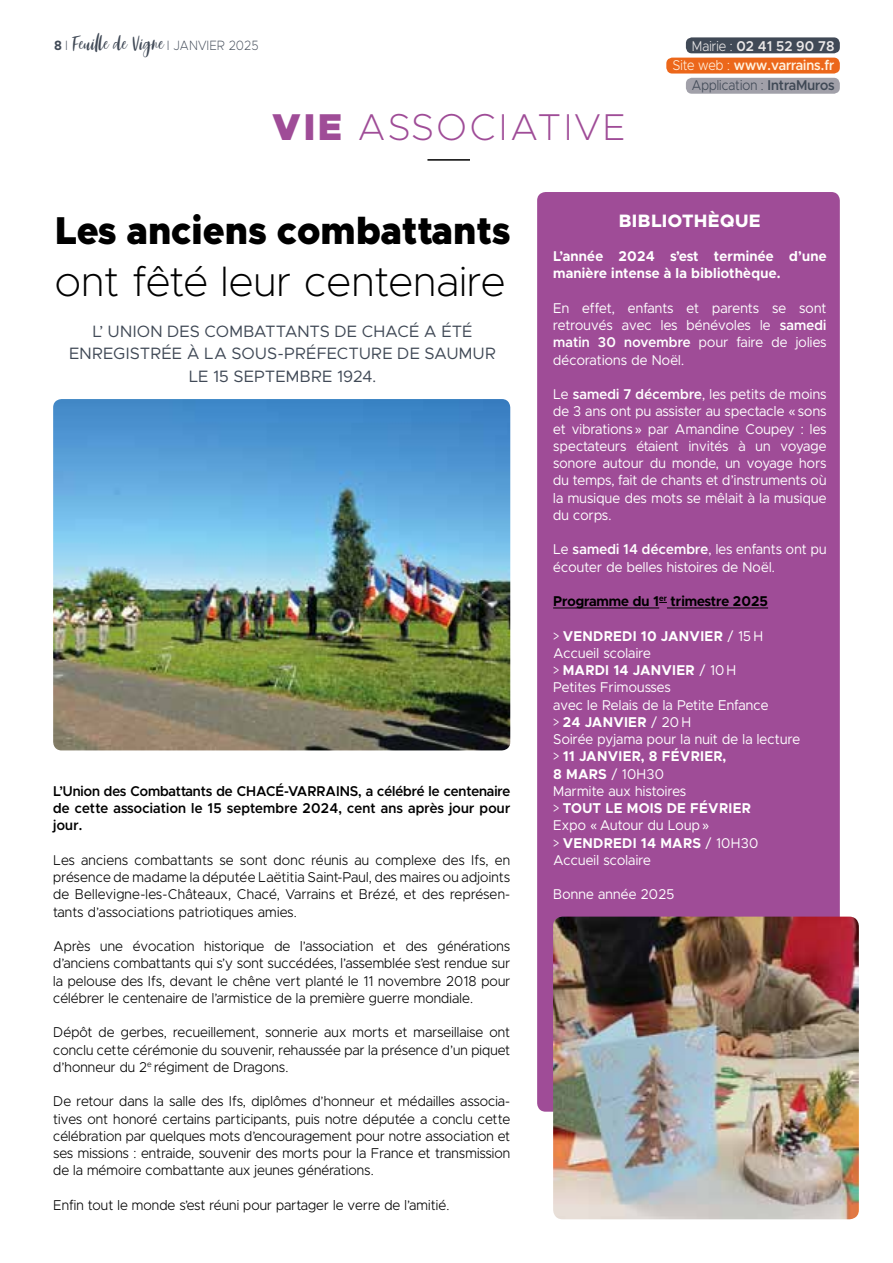
<style>
.page{position:relative;width:893px;height:1263px;background:#fff}
.page>*{position:absolute;margin:0;border:0;box-sizing:border-box;transform-origin:0 0}
.t1{font:200 42px "Metropolis";letter-spacing:.01em;color:#000}
.t2{font:900 39px "Metropolis";letter-spacing:.01em;color:#000;scale:.94 1}
.t3{font:200 37.5px "Metropolis";letter-spacing:.05em;color:#9f4c97}
.t4{font:21px "Adelio Darmanto";color:#404956;scale:.9 1}
.t5{font:800 18px "Metropolis";letter-spacing:.025em;color:#fff}
.t6{font:16.5px/22.5px "Metropolis";letter-spacing:.01em;color:#404956;text-align:center}
.t7{font:300 14.25px/17.2px "Metropolis";letter-spacing:.01em;color:#000;text-align:justify;scale:.95 1}
.t8{font:14.25px/17.2px "Metropolis";letter-spacing:.02em;color:#fff;text-align:justify;scale:.95 1}
.t9{font:14.25px/17.2px "Metropolis";letter-spacing:.02em;color:#fff;scale:.75 1}
.t10{font:600 14.25px/17.2px "Metropolis";letter-spacing:.02em;color:#000;text-align:justify;scale:.95 1}
.t11{font:600 14.25px/19.5px "Metropolis";letter-spacing:.005em;color:#fff2e0;text-align:right;scale:.94 1}
.t12{font:700 14.25px/17.2px "Metropolis";letter-spacing:.02em;color:#fff;scale:.95 1}
.t13{font:700 14.25px "Metropolis";color:#000;scale:.95 1}
.s1{font-family:"Metropolis";font-weight:700;font-size:13.5px}
.s2{font-family:"Metropolis";font-weight:200;font-size:13.5px}
.s3{font-weight:300;color:#ece9e9}
.s4{color:#ece9e9}
.s5{font-weight:300}
.s6{font-weight:300;color:#404956}
.s7{color:#404956}
.s8{font-weight:900}
.s9{font-weight:600}
.s10{font-weight:700}
</style>
<div class="page">
<div style="left:666px;top:58px;width:174px;height:16px;background:#ec671a;border-radius:6px"></div>
<div style="left:686px;top:37px;width:154px;height:16px;background:#404956;border-radius:6px"></div>
<div style="left:686px;top:78px;width:154px;height:16px;background:#a1a0a9;border-radius:6px"></div>
<hr style="left:427px;top:159px;width:43px;height:2px;background:#000">
<img style="left:53px;top:399px;width:457px;height:351px">
<div style="left:537px;top:192px;width:303px;height:920px;background:#9f4c97;border-radius:9px"></div>
<hr style="left:553px;top:608px;width:106px;height:1px;background:#000">
<hr style="left:667px;top:608px;width:101px;height:1px;background:#000">
<img style="left:553px;top:917px;width:306px;height:302px">
<h3 class="t4" style="left:54px;top:32px;width:229px"><span class="s1">8</span> <span class="s2">I</span> Feuille de Vigne <span class="s2">I JANVIER 2025</span></h3>
<p class="t11" style="left:672px;top:36px;width:174px"><span class="s3">Mairie :</span> <span class="s4">02 41 52 90 78<br></span><span class="s5">Site web :</span> www.varrains.fr<br><span class="s6">Application :</span> <span class="s7">IntraMuros</span></p>
<h3 class="t3" style="left:272px;top:104px;width:356px"><span class="s8">VIE</span> ASSOCIATIVE</h3>
<h2 class="t2" style="left:55px;top:205px;width:486px">Les anciens combattants</h2>
<h1 class="t1" style="left:55px;top:255px;width:452px">ont fêté leur centenaire</h1>
<p class="t6" style="left:69px;top:320px;width:428px">L’ UNION DES COMBATTANTS DE CHACÉ A ÉTÉ<br>ENREGISTRÉE À LA SOUS-PRÉFECTURE DE SAUMUR<br>LE 15 SEPTEMBRE 1924.</p>
<p class="t10" style="left:53px;top:782px;width:483px">L’Union des Combattants de CHACÉ-VARRAINS, a célébré le centenaire de cette association le 15 septembre 2024, cent ans après jour pour jour.</p>
<p class="t7" style="left:53px;top:851px;width:483px">Les anciens combattants se sont donc réunis au complexe des Ifs, en présence de madame la députée Laëtitia Saint-Paul, des maires ou adjoints de Bellevigne-les-Châteaux, Chacé, Varrains et Brézé, et des représen&shy;tants d’associations patriotiques amies.</p>
<p class="t7" style="left:53px;top:937px;width:483px">Après une évocation historique de l’association et des générations d’anciens combattants qui s’y sont succédées, l’assemblée s’est rendue sur la pelouse des Ifs, devant le chêne vert planté le 11 novembre 2018 pour célébrer le centenaire de l’armistice de la première guerre mondiale.</p>
<p class="t7" style="left:53px;top:1024px;width:483px">Dépôt de gerbes, recueillement, sonnerie aux morts et marseillaise ont conclu cette cérémonie du souvenir, rehaussée par la présence d’un piquet d’honneur du 2<sup>e</sup> régiment de Dragons.</p>
<p class="t7" style="left:53px;top:1093px;width:483px">De retour dans la salle des Ifs, diplômes d’honneur et médailles associa&shy;tives ont honoré certains participants, puis notre députée a conclu cette célébration par quelques mots d’encouragement pour notre association et ses missions : entraide, souvenir des morts pour la France et transmission de la mémoire combattante aux jeunes générations.</p>
<p class="t7" style="left:53px;top:1196px;width:419px">Enfin tout le monde s’est réuni pour partager le verre de l’amitié.</p>
<p class="t5" style="left:619px;top:209px;width:144px">BIBLIOTHÈQUE</p>
<p class="t12" style="left:553px;top:247px;width:289px">L’année 2024 s’est terminée d’une manière intense à la bibliothèque.</p>
<p class="t8" style="left:553px;top:299px;width:289px">En effet, enfants et parents se sont retrouvés avec les bénévoles le <span class="s9">samedi matin 30 novembre</span> pour faire de jolies décorations de Noël.</p>
<p class="t8" style="left:553px;top:385px;width:289px">Le <span class="s9">samedi 7 décembre</span>, les petits de moins de 3 ans ont pu assister au spectacle « sons et vibrations » par Amandine Coupey : les spectateurs étaient invités à un voyage sonore autour du monde, un voyage hors du temps, fait de chants et d’instruments où la musique des mots se mêlait à la musique du corps.</p>
<p class="t8" style="left:553px;top:541px;width:289px">Le <span class="s9">samedi 14 décembre</span>, les enfants ont pu écouter de belles histoires de Noël.</p>
<p class="t13" style="left:553px;top:592px;width:228px">Programme du 1<sup>er</sup> trimestre 2025</p>
<p class="t9" style="left:553px;top:627px;width:331px">&gt; <span class="s10">VENDREDI 10 JANVIER</span> / 15 H<br>Accueil scolaire<br>&gt; <span class="s10">MARDI 14 JANVIER</span> / 10 H<br>Petites Frimousses<br>avec le Relais de la Petite Enfance<br>&gt; <span class="s10">24 JANVIER</span> / 20 H<br>Soirée pyjama pour la nuit de la lecture &gt; <span class="s10">11 JANVIER, 8 FÉVRIER,<br>8 MARS</span> / 10H30<br>Marmite aux histoires<br>&gt; <span class="s10">TOUT LE MOIS DE FÉVRIER<br></span>Expo « Autour du Loup »<br>&gt; <span class="s10">VENDREDI 14 MARS</span> / 10H30<br>Accueil scolaire</p>
<p class="t8" style="left:553px;top:886px;width:129px">Bonne année 2025</p>
</div>
